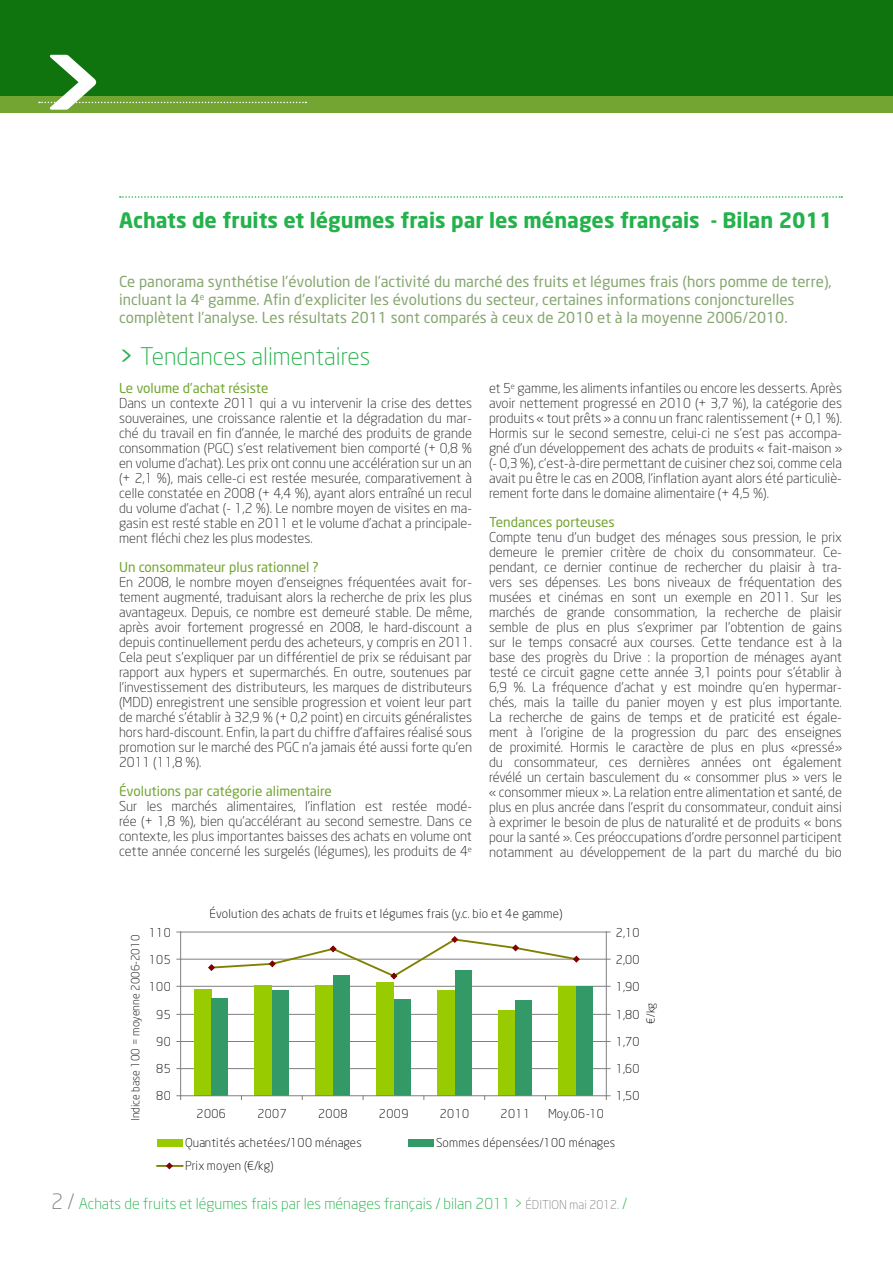
<style>
.page{position:relative;width:893px;height:1263px;background:#fff}
.page>*{position:absolute;margin:0;border:0;box-sizing:border-box;transform-origin:0 0}
.t1{font:700 108px "Neo Sans";color:#fff}
.t2{font:300 24px "Neo Sans";color:#23b24b}
.section_Grosse{font:700 21px "Neo Sans";color:#23b24b}
.Chapeau{font:15px/18px "Neo Sans";color:#86a66f}
.t3{font:300 15px "Neo Sans";color:#23b24b}
.texte{font:300 13.5px/15px "Neo Sans";color:#231f20;text-align:justify}
.titre_2{font:13.5px "Neo Sans";color:#73a532}
.t4{font:300 12.15px "Neo Sans";letter-spacing:.025em;color:#000}
.t5{font:300 11.25px "Neo Sans";letter-spacing:.005em;color:#000}
.s1{font-weight:400}
.s2{font-size:21px;color:#808285}
.s3{font-size:12px;color:#808285}
</style>
<div class="page">
<svg style="left:0;top:0;width:893px;height:113px;background:#1d7a13"></svg>
<svg style="left:39px;top:102px;width:267px;height:1px"></svg>
<svg style="left:120px;top:196px;width:722px;height:2px"></svg>
<hr style="left:181px;top:1068px;width:425px;height:1px;background:#808080">
<hr style="left:181px;top:1041px;width:425px;height:1px;background:#808080">
<hr style="left:181px;top:1014px;width:425px;height:1px;background:#808080">
<hr style="left:181px;top:986px;width:425px;height:1px;background:#808080">
<hr style="left:181px;top:959px;width:425px;height:1px;background:#808080">
<hr style="left:181px;top:932px;width:425px;height:1px;background:#808080">
<div style="left:194px;top:989px;width:18px;height:107px;background:#9c0"></div>
<div style="left:255px;top:985px;width:17px;height:111px;background:#9c0"></div>
<div style="left:315px;top:985px;width:18px;height:111px;background:#9c0"></div>
<div style="left:376px;top:982px;width:18px;height:114px;background:#9c0"></div>
<div style="left:437px;top:990px;width:18px;height:106px;background:#9c0"></div>
<div style="left:498px;top:1010px;width:18px;height:86px;background:#9c0"></div>
<div style="left:559px;top:986px;width:17px;height:110px;background:#9c0"></div>
<div style="left:212px;top:998px;width:16px;height:98px;background:#396"></div>
<div style="left:272px;top:990px;width:17px;height:106px;background:#396"></div>
<div style="left:333px;top:975px;width:17px;height:121px;background:#396"></div>
<div style="left:394px;top:999px;width:17px;height:97px;background:#396"></div>
<div style="left:455px;top:970px;width:17px;height:126px;background:#396"></div>
<div style="left:516px;top:1000px;width:16px;height:96px;background:#396"></div>
<div style="left:576px;top:986px;width:17px;height:110px;background:#396"></div>
<hr style="left:180px;top:932px;width:1px;height:164px;background:#808080">
<hr style="left:181px;top:1095px;width:425px;height:1px;background:#808080">
<hr style="left:606px;top:932px;width:1px;height:164px;background:#808080">
<svg style="left:207px;top:936px;width:373px;height:44px"></svg>
<div style="left:157px;top:1140px;width:26px;height:7px;background:#9c0"></div>
<div style="left:408px;top:1140px;width:25px;height:7px;background:#396"></div>
<hr style="left:157px;top:1165px;width:26px;height:2px;background:#808000">
<svg style="left:165px;top:1162px;width:9px;height:8px"></svg>
<h1 class="t1" style="left:38px;top:15px;width:71px">&gt;</h1>
<p class="section_Grosse" style="left:119px;top:206px;width:715px">Achats de fruits et légumes frais par les ménages français - Bilan 2011</p>
<p class="Chapeau" style="left:119px;top:272px;width:714px">Ce panorama synthétise l’évolution de l’activité du marché des fruits et légumes frais (hors pomme de terre), incluant la 4<sup>e</sup> gamme. Afin d’expliciter les évolutions du secteur, certaines informations conjoncturelles complètent l’analyse. Les résultats 2011 sont comparés à ceux de 2010 et à la moyenne 2006/2010.</p>
<p class="t2" style="left:119px;top:341px;width:253px"><span class="s1">&gt;</span> Tendances alimentaires</p>
<p class="texte" style="left:489px;top:381px;width:354px">et 5<sup>e</sup> gamme, les aliments infantiles ou encore les desserts. Après avoir nettement progressé en 2010 (+ 3,7 %), la catégorie des produits « tout prêts » a connu un franc ralentissement (+ 0,1 %).<br>Hormis sur le second semestre, celui-ci ne s’est pas accompa&shy;gné d’un développement des achats de produits « fait-maison » (- 0,3 %), c’est-à-dire permettant de cuisiner chez soi, comme cela avait pu être le cas en 2008, l’inflation ayant alors été particuliè&shy;rement forte dans le domaine alimentaire (+ 4,5 %).</p>
<p class="titre_2" style="left:489px;top:514px;width:127px">Tendances porteuses</p>
<p class="texte" style="left:489px;top:530px;width:354px">Compte tenu d’un budget des ménages sous pression, le prix demeure le premier critère de choix du consommateur. Ce&shy;pendant, ce dernier continue de rechercher du plaisir à tra&shy;vers ses dépenses. Les bons niveaux de fréquentation des musées et cinémas en sont un exemple en 2011. Sur les marchés de grande consommation, la recherche de plaisir semble de plus en plus s’exprimer par l’obtention de gains sur le temps consacré aux courses. Cette tendance est à la base des progrès du Drive : la proportion de ménages ayant testé ce circuit gagne cette année 3,1 points pour s’établir à 6,9 %. La fréquence d’achat y est moindre qu’en hypermar&shy;chés, mais la taille du panier moyen y est plus importante.<br>La recherche de gains de temps et de praticité est égale&shy;ment à l’origine de la progression du parc des enseignes de proximité. Hormis le caractère de plus en plus «pressé» du consommateur, ces dernières années ont également révélé un certain basculement du « consommer plus » vers le « consommer mieux ». La relation entre alimentation et santé, de plus en plus ancrée dans l’esprit du consommateur, conduit ainsi à exprimer le besoin de plus de naturalité et de produits « bons pour la santé ». Ces préoccupations d’ordre personnel participent notamment au développement de la part du marché du bio</p>
<p class="titre_2" style="left:119px;top:380px;width:151px">Le volume d’achat résiste</p>
<p class="texte" style="left:119px;top:396px;width:354px">Dans un contexte 2011 qui a vu intervenir la crise des dettes souveraines, une croissance ralentie et la dégradation du mar&shy;ché du travail en fin d’année, le marché des produits de grande consommation (PGC) s’est relativement bien comporté (+ 0,8 % en volume d’achat). Les prix ont connu une accélération sur un an (+ 2,1 %), mais celle-ci est restée mesurée, comparativement à celle constatée en 2008 (+ 4,4 %), ayant alors entraîné un recul du volume d’achat (- 1,2 %). Le nombre moyen de visites en ma&shy;gasin est resté stable en 2011 et le volume d’achat a principale&shy;ment fléchi chez les plus modestes.</p>
<p class="titre_2" style="left:119px;top:559px;width:201px">Un consommateur plus rationnel ?</p>
<p class="texte" style="left:119px;top:575px;width:354px">En 2008, le nombre moyen d’enseignes fréquentées avait for&shy;tement augmenté, traduisant alors la recherche de prix les plus avantageux. Depuis, ce nombre est demeuré stable. De même, après avoir fortement progressé en 2008, le hard-discount a depuis continuellement perdu des acheteurs, y compris en 2011.<br>Cela peut s’expliquer par un différentiel de prix se réduisant par rapport aux hypers et supermarchés. En outre, soutenues par l’investissement des distributeurs, les marques de distributeurs (MDD) enregistrent une sensible progression et voient leur part de marché s’établir à 32,9 % (+ 0,2 point) en circuits généralistes hors hard-discount. Enfin, la part du chiffre d’affaires réalisé sous promotion sur le marché des PGC n’a jamais été aussi forte qu’en 2011 (11,8 %).</p>
<p class="titre_2" style="left:119px;top:783px;width:214px">Évolutions par catégorie alimentaire</p>
<p class="texte" style="left:119px;top:799px;width:354px">Sur les marchés alimentaires, l’inflation est restée modé&shy;rée (+ 1,8 %), bien qu’accélérant au second semestre. Dans ce contexte, les plus importantes baisses des achats en volume ont cette année concerné les surgelés (légumes), les produits de 4<sup>e</sup></p>
<p class="t5" style="left:129px;top:1121px;width:188px;rotate:-90deg">Indice base 100 = moyenne 2006-2010</p>
<p class="t4" style="left:149px;top:925px;width:24px">110</p>
<p class="t4" style="left:149px;top:952px;width:24px">105</p>
<p class="t4" style="left:149px;top:979px;width:24px">100</p>
<p class="t4" style="left:156px;top:1007px;width:16px">95</p>
<p class="t4" style="left:156px;top:1034px;width:16px">90</p>
<p class="t4" style="left:156px;top:1061px;width:16px">85</p>
<p class="t4" style="left:156px;top:1089px;width:16px">80</p>
<p class="t4" style="left:210px;top:906px;width:355px">Évolution des achats de fruits et légumes frais (y.c. bio et 4e gamme)</p>
<p class="t4" style="left:197px;top:1106px;width:31px">2006</p>
<p class="t4" style="left:257px;top:1106px;width:31px">2007</p>
<p class="t4" style="left:318px;top:1106px;width:31px">2008</p>
<p class="t4" style="left:379px;top:1106px;width:31px">2009</p>
<p class="t4" style="left:440px;top:1106px;width:31px">2010</p>
<p class="t4" style="left:501px;top:1106px;width:31px">2011</p>
<p class="t4" style="left:548px;top:1106px;width:57px">Moy.06-10</p>
<p class="t4" style="left:616px;top:925px;width:25px">2,10</p>
<p class="t4" style="left:616px;top:952px;width:25px">2,00</p>
<p class="t4" style="left:616px;top:979px;width:25px">1,90</p>
<p class="t5" style="left:644px;top:1024px;width:22px;rotate:-90deg">€/kg</p>
<p class="t4" style="left:616px;top:1007px;width:25px">1,80</p>
<p class="t4" style="left:616px;top:1034px;width:25px">1,70</p>
<p class="t4" style="left:616px;top:1061px;width:25px">1,60</p>
<p class="t4" style="left:616px;top:1089px;width:25px">1,50</p>
<p class="t4" style="left:185px;top:1135px;width:178px">Quantités achetées/100 ménages</p>
<p class="t4" style="left:436px;top:1135px;width:181px">Sommes dépensées/100 ménages</p>
<p class="t4" style="left:185px;top:1158px;width:90px">Prix moyen (€/kg)</p>
<p class="t3" style="left:51px;top:1194px;width:578px"><span class="s2">2 /</span> Achats de fruits et légumes frais par les ménages français / bilan 2011 &gt; <span class="s3">ÉDITION mai 2012.</span> /</p>
</div>
